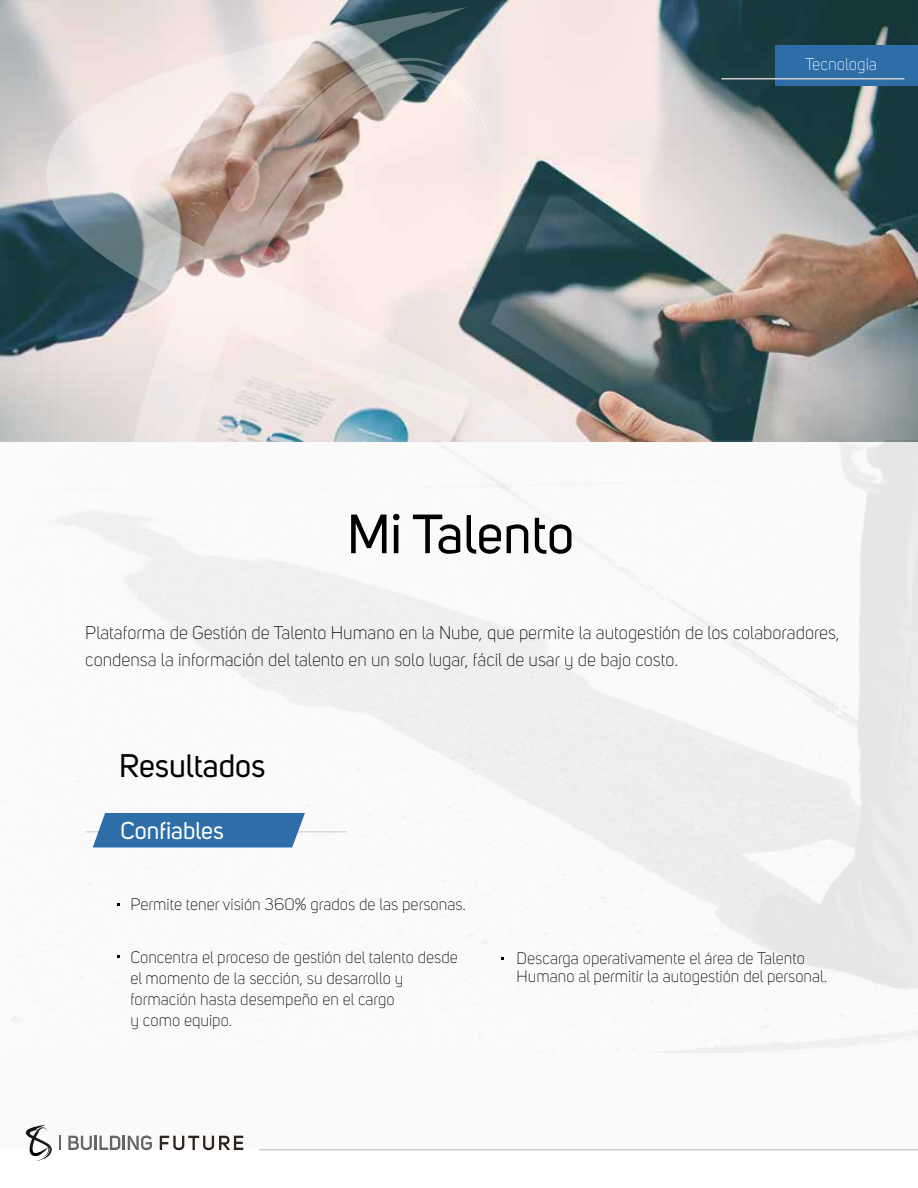
<style>
.page{position:relative;width:918px;height:1188px;background:#fff}
.page>*{position:absolute;margin:0;border:0;box-sizing:border-box;transform-origin:0 0}
.t1{font:54.6px "Uni Sans";color:#020102}
.t2{font:32.25px "Uni Sans";color:#020102}
.t3{font:24.15px "Uni Sans";color:#fff}
.t4{font:300 18.15px/26.8px "Uni Sans";color:#020102}
.t5{font:300 16.8px "Uni Sans";color:#fff}
.t6{font:300 16.5px/21px "Uni Sans";color:#020102}
</style>
<div class="page">
<img style="left:0;top:0;width:918px;height:1053px">
<svg style="left:46px;top:7px;width:542px;height:763px"></svg>
<div style="left:776px;top:45px;width:142px;height:41px;background:#2d6da8"></div>
<hr style="left:722px;top:78px;width:182px;height:2px;background:#cecdcd">
<hr style="left:260px;top:1149px;width:658px;height:1px;background:#cecdcd">
<svg style="left:68px;top:1149px;width:22px;height:1px"></svg>
<hr style="left:94px;top:1136px;width:3px;height:14px;background:#5b5b5f">
<svg style="left:99px;top:1149px;width:51px;height:1px"></svg>
<svg style="left:160px;top:1149px;width:83px;height:1px"></svg>
<svg style="left:29px;top:1149px;width:23px;height:12px"></svg>
<hr style="left:86px;top:831px;width:260px;height:1px;background:#d8dade">
<svg style="left:90px;top:811px;width:218px;height:40px"></svg>
<div style="left:0;top:1053px;width:918px;height:96px;background:#fafafa"></div>
<h1 class="t1" style="left:347px;top:503px;width:229px">Mi Talento</h1>
<p class="t5" style="left:805px;top:55px;width:74px">Tecnología</p>
<p class="t4" style="left:85px;top:620px;width:756px">Plataforma de Gestión de Talento Humano en la Nube, que permite la autogestión de los colaboradores, condensa la información del talento en un solo lugar, fácil de usar y de bajo costo.</p>
<h2 class="t2" style="left:119px;top:747px;width:148px">Resultados</h2>
<h3 class="t3" style="left:121px;top:817px;width:105px">Confiables</h3>
<p class="t6" style="left:130px;top:894px;width:337px">Permite tener visión 360% grados de las personas.</p>
<p class="t6" style="left:130px;top:947px;width:329px">Concentra el proceso de gestión del talento desde el momento de la sección, su desarrollo y formación hasta desempeño en el cargo<br>y como equipo.</p>
<p class="t6" style="left:517px;top:950px;width:312px;line-height:18px">Descarga operativamente el área de Talento<br>Humano al permitir la autogestión del personal.</p>
</div>
